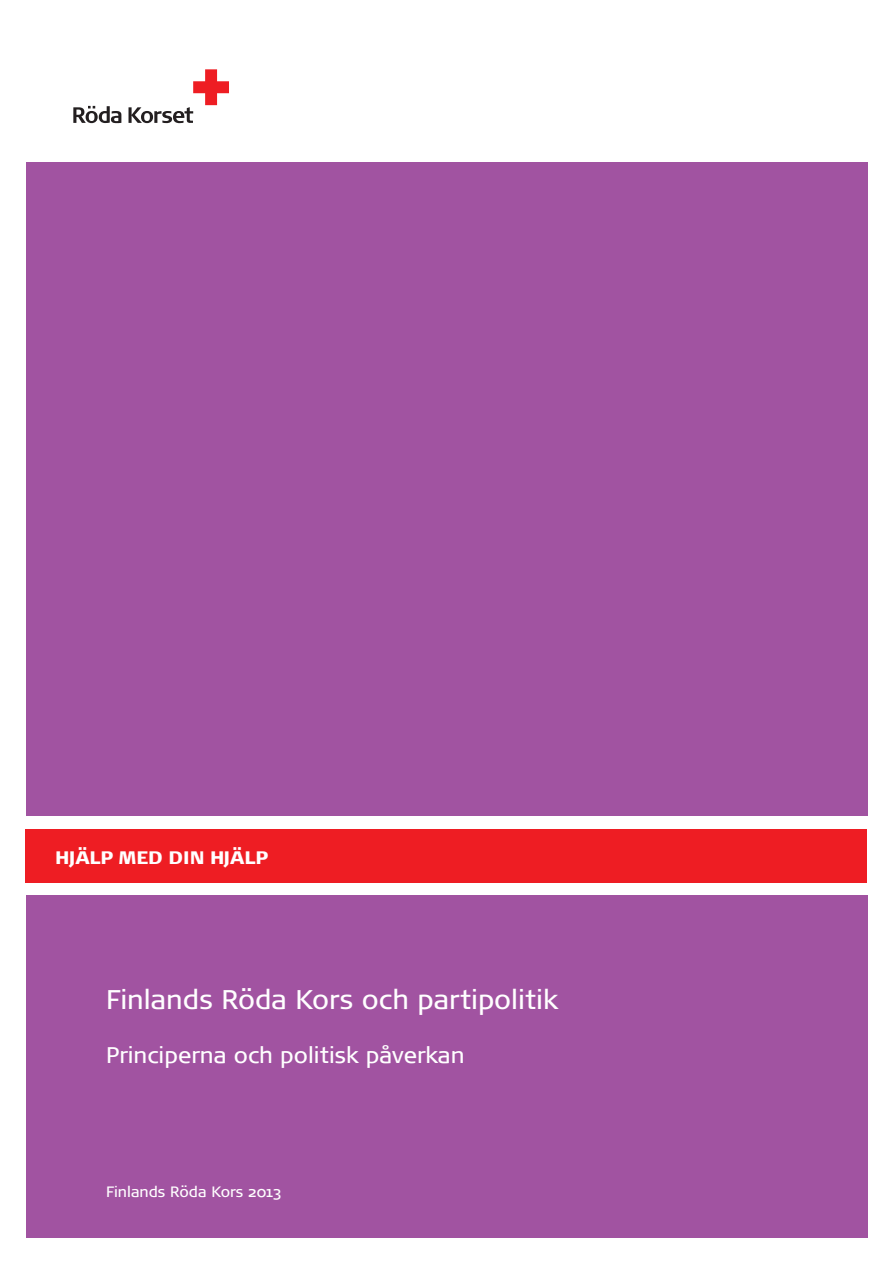
<style>
.page{position:relative;width:893px;height:1263px;background:#fff}
.page>*{position:absolute;margin:0;border:0;box-sizing:border-box;transform-origin:0 0}
.t1{font:27px "Signa OT";color:#fff}
.t2{font:22.5px "Signa Column";color:#fff}
.t3{font:900 18px "Signa Column";color:#fff}
.t4{font:15px "Signa OT";color:#fff}
</style>
<div class="page">
<div style="left:26px;top:829px;width:841px;height:53px;background:#ee1d23"></div>
<div style="left:26px;top:896px;width:841px;height:342px;background:#a153a1"></div>
<div style="left:26px;top:162px;width:841px;height:654px;background:#a153a1"></div>
<svg style="left:73px;top:106px;width:48px;height:17px"></svg>
<svg style="left:129px;top:69px;width:100px;height:54px"></svg>
<p class="t3" style="left:55px;top:846px;width:215px">HJÄLP MED DIN HJÄLP</p>
<p class="t1" style="left:106px;top:983px;width:454px">Finlands Röda Kors och partipolitik</p>
<p class="t2" style="left:106px;top:1042px;width:360px">Principerna och politisk påverkan</p>
<p class="t4" style="left:106px;top:1183px;width:177px">Finlands Röda Kors 2013</p>
</div>
